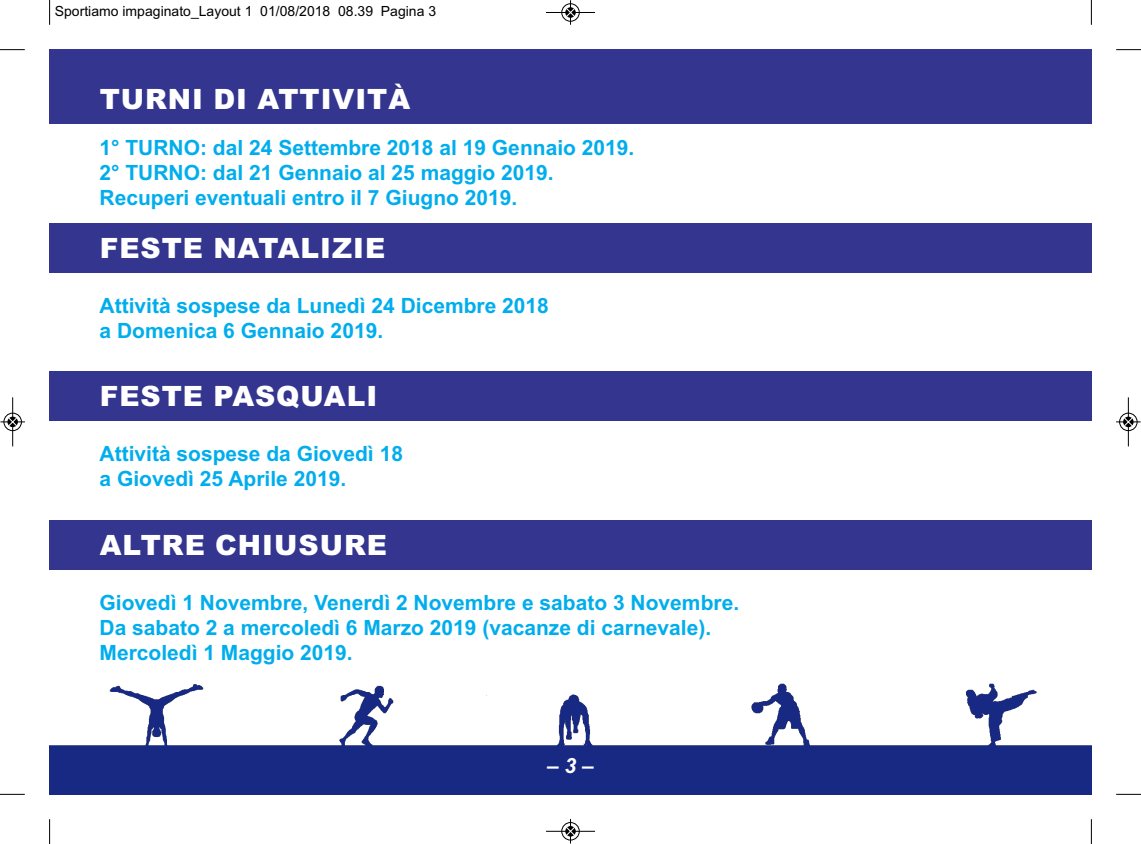
<style>
.page{position:relative;width:1141px;height:844px;background:#fff}
.page>*{position:absolute;margin:0;border:0;box-sizing:border-box;transform-origin:0 0}
.t1{font:900 28px "Arial";letter-spacing:.035em;color:#fff}
.t2{font:700 21px/25.2px "Arial";color:#00aded}
.t3{font:italic 700 21px "Arial";color:#fff}
.t4{font:14px "Arial";color:#000}
</style>
<div class="page">
<img style="left:50px;top:683px;width:1041px;height:111px">
<div style="left:50px;top:50px;width:1041px;height:74px;background:#33358f"></div>
<div style="left:50px;top:223px;width:1041px;height:50px;background:#33358f"></div>
<div style="left:50px;top:371px;width:1041px;height:50px;background:#33358f"></div>
<div style="left:50px;top:520px;width:1041px;height:50px;background:#33358f"></div>
<svg style="left:49px;top:0;width:1px;height:25px"></svg>
<svg style="left:0;top:49px;width:25px;height:1px"></svg>
<svg style="left:1091px;top:0;width:1px;height:25px"></svg>
<svg style="left:1116px;top:49px;width:25px;height:1px"></svg>
<svg style="left:49px;top:819px;width:1px;height:24px"></svg>
<svg style="left:0;top:793px;width:25px;height:1px"></svg>
<svg style="left:1091px;top:819px;width:1px;height:24px"></svg>
<svg style="left:1116px;top:793px;width:25px;height:1px"></svg>
<div style="left:561px;top:3px;width:19px;height:19px;border:1px solid #fff;border-radius:50%"></div>
<hr style="left:546px;top:12px;width:49px;height:1px;background:#000">
<div style="left:562px;top:4px;width:17px;height:17px;border:1px solid #000;border-radius:50%"></div>
<svg style="left:566px;top:0;width:9px;height:25px"></svg>
<div style="left:561px;top:821px;width:19px;height:19px;border:1px solid #fff;border-radius:50%"></div>
<hr style="left:546px;top:830px;width:49px;height:1px;background:#000">
<div style="left:562px;top:822px;width:17px;height:18px;border:1px solid #000;border-radius:50%"></div>
<svg style="left:566px;top:819px;width:9px;height:24px"></svg>
<div style="left:3px;top:412px;width:19px;height:19px;border:1px solid #fff;border-radius:50%"></div>
<hr style="left:12px;top:397px;width:1px;height:49px;background:#000">
<div style="left:4px;top:413px;width:18px;height:18px;border:1px solid #000;border-radius:50%"></div>
<svg style="left:0;top:417px;width:25px;height:9px"></svg>
<div style="left:1119px;top:412px;width:19px;height:19px;border:1px solid #fff;border-radius:50%"></div>
<hr style="left:1128px;top:397px;width:1px;height:49px;background:#000">
<div style="left:1119px;top:413px;width:18px;height:18px;border:1px solid #000;border-radius:50%"></div>
<svg style="left:1116px;top:417px;width:25px;height:9px"></svg>
<p class="t4" style="left:55px;top:3px;width:383px">Sportiamo impaginato_Layout 1 01/08/2018 08.39 Pagina 3</p>
<h1 class="t1" style="left:100px;top:83px;width:312px">TURNI DI ATTIVITÀ</h1>
<p class="t2" style="left:100px;top:135px;width:536px">1° TURNO: dal 24 Settembre 2018 al 19 Gennaio 2019.<br>2° TURNO: dal 21 Gennaio al 25 maggio 2019.<br>Recuperi eventuali entro il 7 Giugno 2019.</p>
<h1 class="t1" style="left:100px;top:232px;width:287px">FESTE NATALIZIE</h1>
<p class="t2" style="left:100px;top:292px;width:451px">Attività sospese da Lunedì 24 Dicembre 2018 a Domenica 6 Gennaio 2019.</p>
<h1 class="t1" style="left:100px;top:380px;width:279px">FESTE PASQUALI</h1>
<p class="t2" style="left:100px;top:440px;width:305px">Attività sospese da Giovedì 18 a Giovedì 25 Aprile 2019.</p>
<h1 class="t1" style="left:100px;top:529px;width:289px">ALTRE CHIUSURE</h1>
<p class="t2" style="left:100px;top:589px;width:641px">Giovedì 1 Novembre, Venerdì 2 Novembre e sabato 3 Novembre.<br>Da sabato 2 a mercoledì 6 Marzo 2019 (vacanze di carnevale).<br>Mercoledì 1 Maggio 2019.</p>
<p class="t3" style="left:547px;top:753px;width:48px">–3–</p>
</div>
